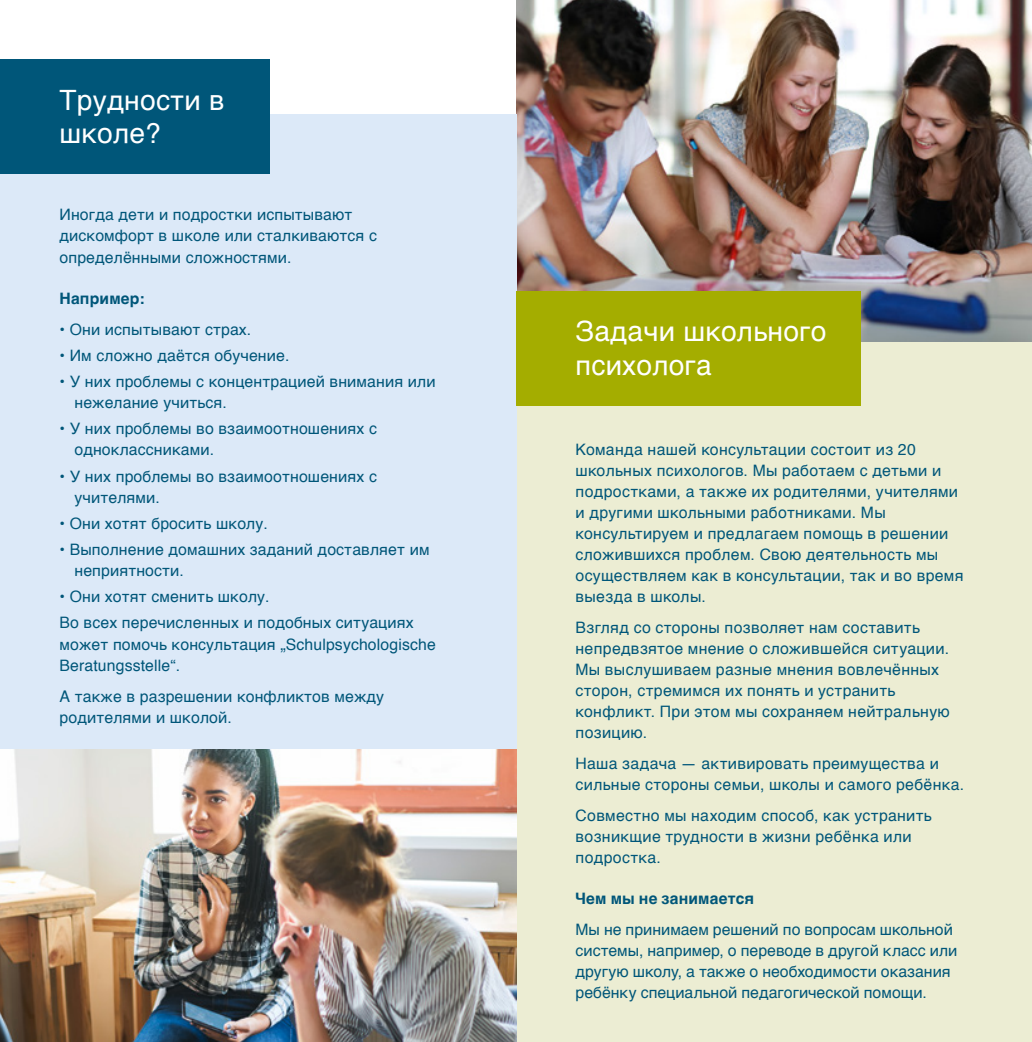
<style>
.page{position:relative;width:1032px;height:1042px;background:#fff}
.page>*{position:absolute;margin:0;border:0;box-sizing:border-box;transform-origin:0 0}
.t1{font:28px/33.6px "Helvetica";letter-spacing:.01em;color:#fff}
.t2{font:15.75px/21px "Helvetica";letter-spacing:.01em;color:#005679}
.t3{font:700 15.75px "Helvetica";letter-spacing:.01em;color:#005679}
</style>
<div class="page">
<div style="left:516px;top:336px;width:516px;height:706px;background:#ecedd3"></div>
<img style="left:516px;top:0;width:516px;height:341px">
<div style="left:0;top:115px;width:516px;height:710px;background:#dce9f8"></div>
<div style="left:0;top:60px;width:270px;height:114px;background:#005679"></div>
<div style="left:516px;top:291px;width:345px;height:114px;background:#a4ad00"></div>
<img style="left:0;top:749px;width:516px;height:293px">
<h1 class="t1" style="left:60px;top:84px;width:167px">Трудности в школе?</h1>
<p class="t2" style="left:60px;top:205px;width:319px">Иногда дети и подростки испытывают дискомфорт в школе или сталкиваются с определёнными сложностями.</p>
<p class="t3" style="left:60px;top:285px;width:87px">Например:</p>
<p class="t2" style="left:60px;top:319px;width:193px">• Они испытывают страх.</p>
<p class="t2" style="left:60px;top:345px;width:231px">• Им сложно даётся обучение.</p>
<p class="t2" style="left:74px;top:371px;width:363px;text-indent:-15px">• У них проблемы с концентрацией внимания или нежелание учиться.</p>
<p class="t2" style="left:74px;top:419px;width:304px;text-indent:-15px">• У них проблемы во взаимоотношениях с одноклассниками.</p>
<p class="t2" style="left:74px;top:466px;width:304px;text-indent:-15px">• У них проблемы во взаимоотношениях с учителями.</p>
<p class="t2" style="left:60px;top:513px;width:210px">• Они хотят бросить школу.</p>
<p class="t2" style="left:74px;top:539px;width:357px;text-indent:-15px">• Выполнение домашних заданий доставляет им неприятности.</p>
<p class="t2" style="left:60px;top:584px;width:356px;line-height:26.1px">• Они хотят сменить школу.<br>Во всех перечисленных и подобных ситуациях</p>
<p class="t2" style="left:60px;top:634px;width:378px">может помочь консультация „Schulpsychologische<br>Beratungsstelle“.</p>
<p class="t2" style="left:60px;top:686px;width:326px">А также в разрешении конфликтов между родителями и школой.</p>
<h1 class="t1" style="left:575px;top:316px;width:252px">Задачи школьного психолога</h1>
<p class="t2" style="left:575px;top:439px;width:389px">Команда нашей консультации состоит из 20 школьных психологов. Мы работаем с детьми и подростками, а также их родителями, учителями и другими школьными работниками. Мы консультируем и предлагаем помощь в решении сложившихся проблем. Свою деятельность мы осуществляем как в консультации, так и во время выезда в школы.</p>
<p class="t2" style="left:575px;top:617px;width:376px">Взгляд со стороны позволяет нам составить непредвзятое мнение о сложившейся ситуации.<br>Мы выслушиваем разные мнения вовлечённых сторон, стремимся их понять и устранить конфликт. При этом мы сохраняем нейтральную позицию.</p>
<p class="t2" style="left:575px;top:753px;width:390px">Наша задача — активировать преимущества и сильные стороны семьи, школы и самого ребёнка.</p>
<p class="t2" style="left:575px;top:805px;width:358px">Совместно мы находим способ, как устранить возникщие трудности в жизни ребёнка или подростка.</p>
<p class="t3" style="left:575px;top:885px;width:180px">Чем мы не занимается</p>
<p class="t2" style="left:575px;top:919px;width:383px">Мы не принимаем решений по вопросам школьной системы, например, о переводе в другой класс или другую школу, а также о необходимости оказания ребёнку специальной педагогической помощи.</p>
</div>
